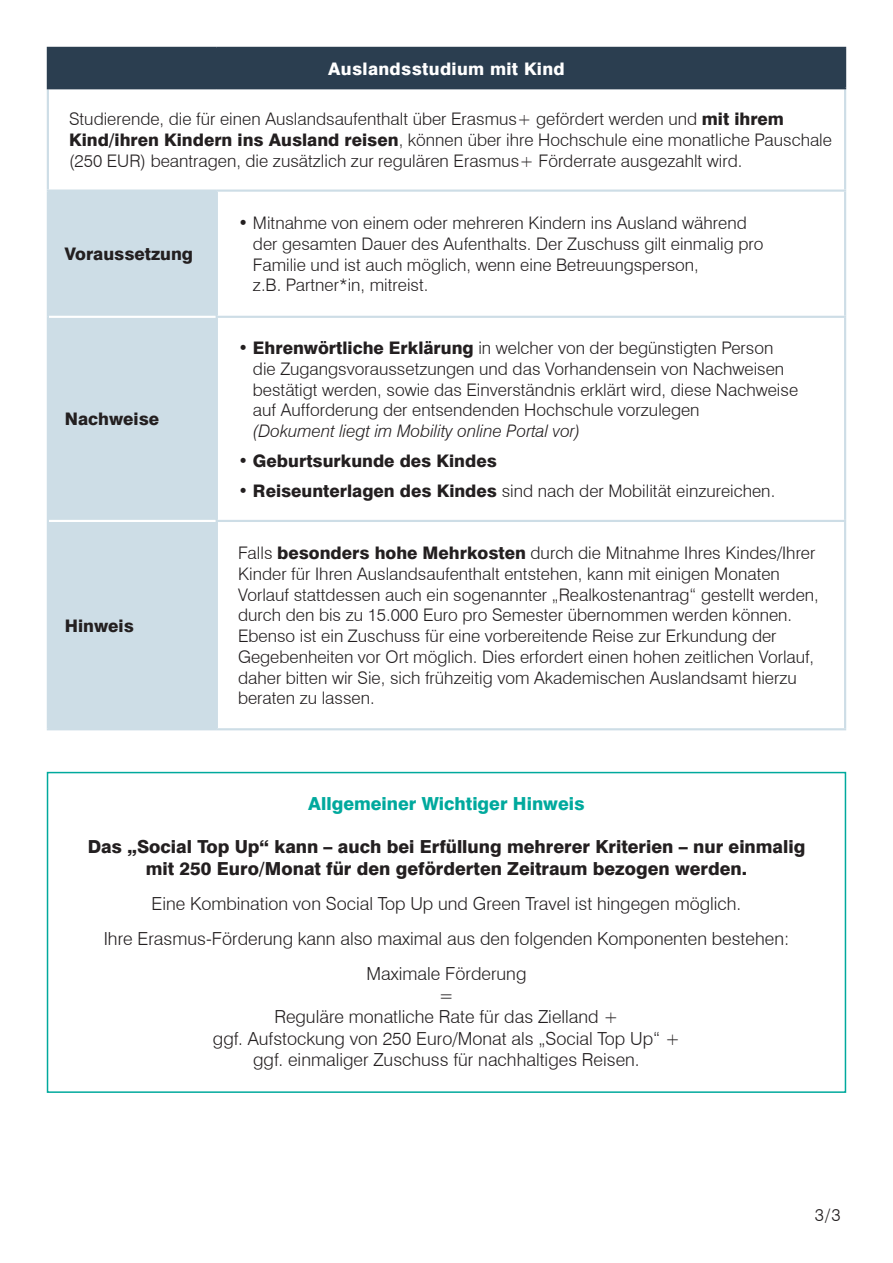
<style>
.page{position:relative;width:893px;height:1263px;background:#fff}
.page>*{position:absolute;margin:0;border:0;box-sizing:border-box;transform-origin:0 0}
.t1{font:300 18px/21.6px "Swiss 721 BT";color:#231f20;text-align:center}
.t2{font:800 18px/21.6px "Swiss 721 BT";color:#231f20;text-align:center}
.t3{font:800 18px "Swiss 721 BT";color:#00a99d}
.t4{font:300 17.25px/20.9px "Swiss 721 BT";color:#231f20}
.t5{font:800 17.25px "Swiss 721 BT";color:#231f20}
.t6{font:italic 300 17.25px "Swiss 721 BT";color:#231f20}
.t7{font:800 17.25px "Swiss 721 BT";letter-spacing:.02em;color:#fff}
.s1{font-weight:800}
.s2{font-weight:300}
</style>
<div class="page">
<div style="left:48px;top:48px;width:797px;height:40px;background:#2b3e50"></div>
<div style="left:49px;top:192px;width:167px;height:536px;background:#cddde6"></div>
<hr style="left:47px;top:89px;width:2px;height:100px;background:#cddde6">
<hr style="left:844px;top:89px;width:2px;height:100px;background:#cddde6">
<hr style="left:47px;top:189px;width:170px;height:3px;background:#cddde6">
<hr style="left:217px;top:189px;width:629px;height:3px;background:#cddde6">
<hr style="left:47px;top:192px;width:2px;height:125px;background:#cddde6">
<hr style="left:49px;top:316px;width:167px;height:2px;background:#fff">
<hr style="left:47px;top:317px;width:2px;height:204px;background:#cddde6">
<hr style="left:47px;top:521px;width:2px;height:207px;background:#cddde6">
<hr style="left:47px;top:728px;width:170px;height:2px;background:#cddde6">
<hr style="left:49px;top:520px;width:167px;height:2px;background:#fff">
<hr style="left:216px;top:192px;width:2px;height:124px;background:#cddde6">
<hr style="left:844px;top:192px;width:2px;height:124px;background:#cddde6">
<hr style="left:216px;top:316px;width:630px;height:2px;background:#cddde6">
<hr style="left:216px;top:318px;width:2px;height:202px;background:#cddde6">
<hr style="left:844px;top:318px;width:2px;height:202px;background:#cddde6">
<hr style="left:216px;top:520px;width:630px;height:2px;background:#cddde6">
<hr style="left:216px;top:522px;width:2px;height:206px;background:#cddde6">
<hr style="left:844px;top:522px;width:2px;height:206px;background:#cddde6">
<hr style="left:217px;top:728px;width:629px;height:2px;background:#cddde6">
<hr style="left:47px;top:47px;width:170px;height:2px;background:#2b3e50">
<hr style="left:47px;top:49px;width:2px;height:38px;background:#2b3e50">
<hr style="left:217px;top:47px;width:629px;height:2px;background:#2b3e50">
<hr style="left:844px;top:49px;width:2px;height:38px;background:#2b3e50">
<hr style="left:47px;top:87px;width:170px;height:2px;background:#2b3e50">
<hr style="left:217px;top:87px;width:629px;height:2px;background:#2b3e50">
<div style="left:47px;top:772px;width:799px;height:321px;border:2px solid #00a99d"></div>
<p class="t7" style="left:328px;top:58px;width:238px">Auslandsstudium mit Kind</p>
<p class="t4" style="left:69px;top:109px;width:764px">Studierende, die für einen Auslandsaufenthalt über Erasmus+ gefördert werden und <span class="s1">mit ihrem<br>Kind/ihren Kindern ins Ausland reisen</span>, können über ihre Hochschule eine monatliche Pauschale (250 EUR) beantragen, die zusätzlich zur regulären Erasmus+ Förderrate ausgezahlt wird.</p>
<p class="t5" style="left:65px;top:244px;width:130px">Voraussetzung</p>
<p class="t5" style="left:65px;top:409px;width:96px">Nachweise</p>
<p class="t5" style="left:65px;top:615px;width:71px">Hinweis</p>
<p class="t4" style="left:253px;top:212px;width:512px;text-indent:-15px">• Mitnahme von einem oder mehreren Kindern ins Ausland während der gesamten Dauer des Aufenthalts. Der Zuschuss gilt einmalig pro Familie und ist auch möglich, wenn eine Betreuungsperson,<br>z.B. Partner*in, mitreist.</p>
<p class="t4" style="left:253px;top:337px;width:547px;text-indent:-15px">• <span class="s1">Ehrenwörtliche Erklärung</span> in welcher von der begünstigten Person die Zugangsvoraussetzungen und das Vorhandensein von Nachweisen bestätigt werden, sowie das Einverständnis erklärt wird, diese Nachweise auf Aufforderung der entsendenden Hochschule vorzulegen</p>
<p class="t6" style="left:253px;top:421px;width:329px">(Dokument liegt im Mobility online Portal vor)</p>
<p class="t5" style="left:238px;top:450px;width:260px"><span class="s2">•</span> Geburtsurkunde des Kindes</p>
<p class="t4" style="left:238px;top:480px;width:539px">• <span class="s1">Reiseunterlagen des Kindes</span> sind nach der Mobilität einzureichen.</p>
<p class="t4" style="left:238px;top:542px;width:582px">Falls <span class="s1">besonders hohe Mehrkosten</span> durch die Mitnahme Ihres Kindes/Ihrer Kinder für Ihren Auslandsaufenthalt entstehen, kann mit einigen Monaten Vorlauf stattdessen auch ein sogenannter „Realkostenantrag“ gestellt werden, durch den bis zu 15.000 Euro pro Semester übernommen werden können.<br>Ebenso ist ein Zuschuss für eine vorbereitende Reise zur Erkundung der Gegebenheiten vor Ort möglich. Dies erfordert einen hohen zeitlichen Vorlauf, daher bitten wir Sie, sich frühzeitig vom Akademischen Auslandsamt hierzu beraten zu lassen.</p>
<p class="t3" style="left:308px;top:792px;width:278px">Allgemeiner Wichtiger Hinweis</p>
<p class="t2" style="left:88px;top:836px;width:719px">Das „Social Top Up“ kann – auch bei Erfüllung mehrerer Kriterien – nur einmalig mit 250 Euro/Monat für den geförderten Zeitraum bezogen werden.</p>
<p class="t1" style="left:104px;top:886px;width:687px;line-height:35.1px">Eine Kombination von Social Top Up und Green Travel ist hingegen möglich.<br>Ihre Erasmus-Förderung kann also maximal aus den folgenden Komponenten bestehen:<br>Maximale Förderung</p>
<p class="t1" style="left:213px;top:984px;width:469px">=<br>Reguläre monatliche Rate für das Zielland +<br>ggf. Aufstockung von 250 Euro/Monat als „Social Top Up“ + ggf. einmaliger Zuschuss für nachhaltiges Reisen.</p>
<p class="t4" style="left:815px;top:1204px;width:27px">3/3</p>
</div>
